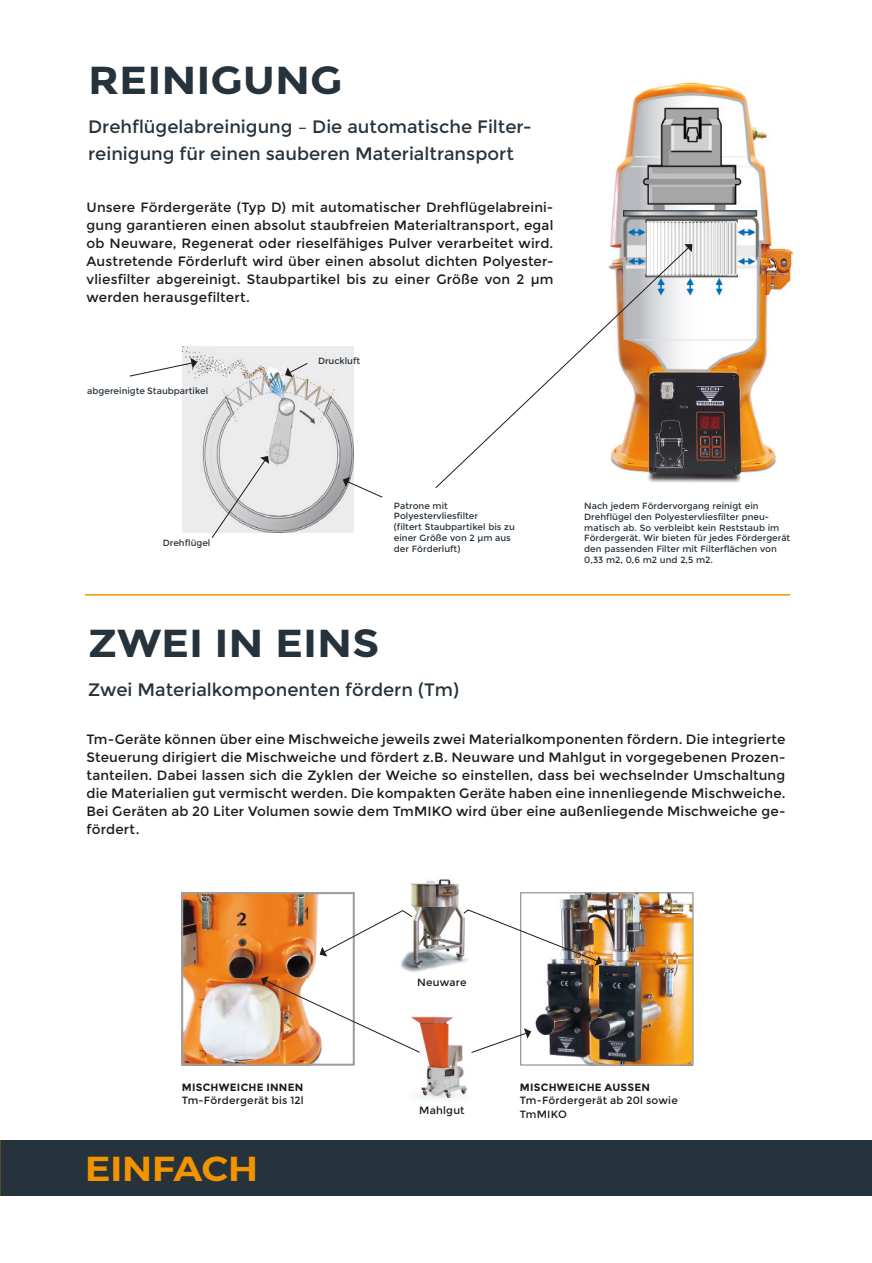
<style>
.page{position:relative;width:872px;height:1263px;background:#fff}
.page>*{position:absolute;margin:0;border:0;box-sizing:border-box;transform-origin:0 0}
.t1{font:700 39px "Montserrat";color:#27333c;scale:1.1 1}
.t2{font:600 34.5px "Montserrat";color:#f29300;scale:1.1 1}
.t3{font:18px/27px "Montserrat";color:#27333c}
.t4{font:13.5px/18px "Montserrat";letter-spacing:.01em;color:#1c1c1b;text-align:justify}
.t5{font:10.5px/13.5px "Montserrat";letter-spacing:.02em;color:#1c1c1b}
.t6{font:700 10.5px "Montserrat";letter-spacing:.025em;color:#1c1c1b}
.t7{font:9px/10.8px "Montserrat";color:#27333c}
</style>
<div class="page">
<div style="left:0;top:1140px;width:872px;height:55px;background:#27333c"></div>
<img style="left:182px;top:347px;width:171px;height:185px">
<svg style="left:343px;top:477px;width:40px;height:21px"></svg>
<svg style="left:211px;top:456px;width:58px;height:82px"></svg>
<svg style="left:285px;top:362px;width:23px;height:15px"></svg>
<svg style="left:129px;top:358px;width:68px;height:19px"></svg>
<img style="left:610px;top:82px;width:184px;height:401px">
<svg style="left:435px;top:246px;width:254px;height:242px"></svg>
<svg style="left:684px;top:244px;width:8px;height:8px"></svg>
<hr style="left:85px;top:594px;width:705px;height:2px;background:#f29300">
<img style="left:531px;top:894px;width:160px;height:170px">
<div style="left:520px;top:892px;width:173px;height:174px;border:1px solid #9e9d9d"></div>
<img style="left:184px;top:895px;width:144px;height:168px">
<div style="left:182px;top:893px;width:172px;height:172px;border:1px solid #9e9d9d"></div>
<img style="left:400px;top:879px;width:63px;height:93px">
<img style="left:420px;top:1016px;width:48px;height:83px">
<svg style="left:319px;top:910px;width:94px;height:46px"></svg>
<img style="left:463px;top:909px;width:139px;height:57px">
<svg style="left:261px;top:976px;width:159px;height:77px"></svg>
<svg style="left:471px;top:1028px;width:60px;height:25px"></svg>
<h1 class="t1" style="left:88px;top:57px;width:232px">REINIGUNG</h1>
<h3 class="t3" style="left:88px;top:113px;width:445px">Drehflügelabreinigung – Die automatische Filter&shy;reinigung für einen sauberen Materialtransport</h3>
<p class="t4" style="left:87px;top:198px;width:468px">Unsere Fördergeräte (Typ D) mit automatischer Drehflügelabreini&shy;gung garantieren einen absolut staubfreien Materialtransport, egal ob Neuware, Regenerat oder rieselfähiges Pulver verarbeitet wird.<br>Austretende Förderluft wird über einen absolut dichten Polyester&shy;vliesfilter abgereinigt. Staubpartikel bis zu einer Größe von 2 µm werden herausgefiltert.</p>
<p class="t7" style="left:87px;top:385px;width:122px">abgereinigte Staubpartikel</p>
<p class="t7" style="left:318px;top:355px;width:44px">Druckluft</p>
<p class="t7" style="left:163px;top:537px;width:49px">Drehflügel</p>
<p class="t7" style="left:394px;top:500px;width:122px">Patrone mit<br>Polyestervliesfilter<br>(filtert Staubpartikel bis zu einer Größe von 2 µm aus der Förderluft)</p>
<h1 class="t1" style="left:88px;top:620px;width:266px">ZWEI IN EINS</h1>
<h3 class="t3" style="left:88px;top:676px;width:372px">Zwei Materialkomponenten fördern (Tm)</h3>
<p class="t7" style="left:584px;top:500px;width:208px">Nach jedem Fördervorgang reinigt ein Drehflügel den Polyestervliesfilter pneu&shy;matisch ab. So verbleibt kein Reststaub im Fördergerät. Wir bieten für jedes Fördergerät den passenden Filter mit Filterflächen von 0,33 m2, 0,6 m2 und 2,5 m2.</p>
<p class="t4" style="left:87px;top:730px;width:700px">Tm-Geräte können über eine Mischweiche jeweils zwei Materialkomponenten fördern. Die integrierte Steuerung dirigiert die Mischweiche und fördert z.B. Neuware und Mahlgut in vorgegebenen Prozen&shy;tanteilen. Dabei lassen sich die Zyklen der Weiche so einstellen, dass bei wechselnder Umschaltung die Materialien gut vermischt werden. Die kompakten Geräte haben eine innenliegende Mischweiche.<br>Bei Geräten ab 20 Liter Volumen sowie dem TmMIKO wird über eine außenliegende Mischweiche ge&shy;fördert.</p>
<p class="t6" style="left:182px;top:1081px;width:123px">MISCHWEICHE INNEN</p>
<p class="t5" style="left:182px;top:1094px;width:123px">Tm-Fördergerät bis 12l</p>
<h2 class="t2" style="left:85px;top:1141px;width:159px">EINFACH</h2>
<p class="t5" style="left:417px;top:976px;width:51px">Neuware</p>
<p class="t5" style="left:419px;top:1103px;width:47px">Mahlgut</p>
<p class="t6" style="left:520px;top:1081px;width:132px">MISCHWEICHE AUSSEN</p>
<p class="t5" style="left:520px;top:1094px;width:159px">Tm-Fördergerät ab 20l sowie<br>TmMIKO</p>
</div>
